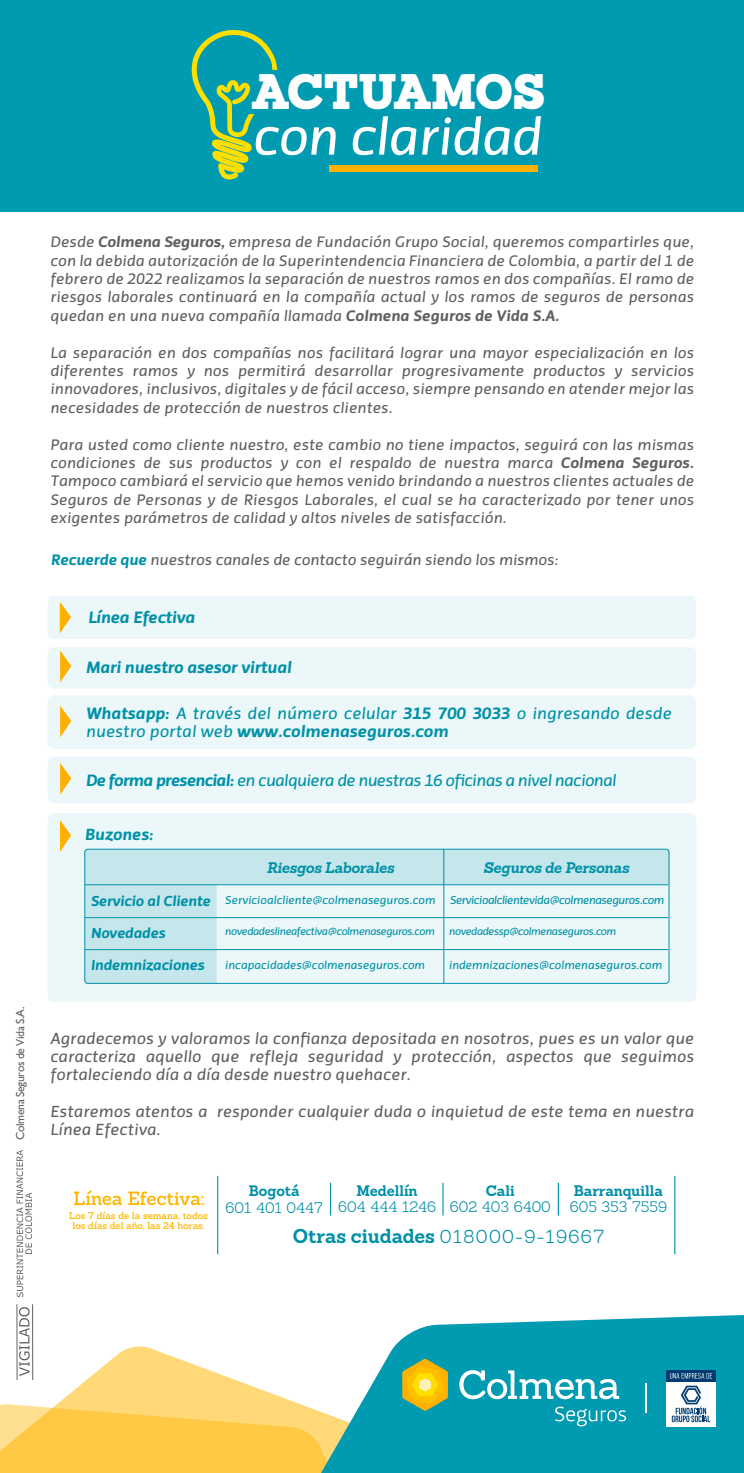
<style>
.page{position:relative;width:744px;height:1473px;background:#fff}
.page>*{position:absolute;margin:0;border:0;box-sizing:border-box;transform-origin:0 0}
.t1{font:54.43px "Priva Two Italic Pro";letter-spacing:-.025em;color:#fff}
.t2{font:900 48.56px "Sanchez";letter-spacing:-.015em;color:#fff}
.t3{font:300 18.29px "Sanchez";letter-spacing:.075em;color:#008fa7}
.t4{font:16.97px "Priva Four Italic Pro";letter-spacing:-.01em;color:#0091a8}
.t5{font:16.97px "Priva Two Italic Pro";letter-spacing:-.04em;color:#0091a8}
.t6{font:16.97px "Priva Two Italic Pro";color:#0091a8}
.t7{font:16.71px "Priva Four Italic Pro";color:#0091a8}
.t8{font:16.62px/18.4px "Priva Two Italic Pro";color:#606060;text-align:justify}
.t9{font:15.75px/18.4px "Priva Two Italic Pro";color:#606060;text-align:justify}
.t10{font:italic 700 14.96px "Sanchez";letter-spacing:-.015em;color:#0091a8}
.t11{font:14.96px/31.9px "Priva Four Italic Pro";letter-spacing:-.01em;color:#0091a8}
.t12{font:300 14.88px "Sanchez";color:#008fa7}
.t13{font:700 14.88px "Sanchez";letter-spacing:-.005em;color:#008fa7}
.t14{font:11.9px "Priva Two Italic Pro";letter-spacing:-.01em;color:#0091a8}
.t15{font:11.9px "Priva Two Italic Pro";letter-spacing:-.05em;color:#0091a8}
.t16{font:11.55px "Gill Sans";letter-spacing:-.03em;color:#606060}
.t17{font:11.11px "Priva Two Italic Pro";letter-spacing:-.05em;color:#0091a8}
.t18{font:600 9.54px/10.3px "Sanchez";letter-spacing:-.005em;color:#ffb600;text-align:center}
.s1{font-family:"Priva Four Italic Pro"}
.s2{font-family:"Priva Four Italic Pro";color:#0091a8}
.s3{font-family:"Priva Two Italic Pro"}
.s4{font-family:"Priva Four Italic Pro";font-size:14.96px}
.s5{font-weight:700;font-size:19.69px}
</style>
<div class="page">
<div style="left:0;top:0;width:744px;height:212px;background:#009ab1"></div>
<svg style="left:74px;top:1190px;width:48px;height:15px"></svg>
<svg style="left:128px;top:1191px;width:76px;height:14px"></svg>
<hr style="left:217px;top:1176px;width:1px;height:78px;background:#0095a9">
<hr style="left:330px;top:1183px;width:1px;height:32px;background:#0095a9">
<hr style="left:442px;top:1183px;width:1px;height:32px;background:#0095a9">
<hr style="left:558px;top:1183px;width:1px;height:32px;background:#0095a9">
<hr style="left:674px;top:1176px;width:1px;height:78px;background:#0095a9">
<div style="left:48px;top:596px;width:648px;height:43px;background:#ebf7f8;border-radius:6px"></div>
<div style="left:48px;top:647px;width:648px;height:41px;background:#ebf7f8;border-radius:6px"></div>
<svg style="left:60px;top:602px;width:11px;height:31px"></svg>
<svg style="left:60px;top:650px;width:11px;height:32px"></svg>
<div style="left:48px;top:695px;width:648px;height:54px;background:#ebf7f8;border-radius:6px"></div>
<svg style="left:60px;top:706px;width:11px;height:31px"></svg>
<div style="left:48px;top:756px;width:648px;height:47px;background:#ebf7f8;border-radius:6px"></div>
<svg style="left:60px;top:763px;width:11px;height:32px"></svg>
<div style="left:48px;top:813px;width:648px;height:189px;background:#ebf7f8;border-radius:6px"></div>
<svg style="left:85px;top:849px;width:584px;height:134px"></svg>
<hr style="left:85px;top:884px;width:583px;height:1px;background:#0095ad">
<hr style="left:85px;top:917px;width:583px;height:1px;background:#0095ad">
<hr style="left:85px;top:949px;width:583px;height:1px;background:#0095ad">
<svg style="left:60px;top:820px;width:11px;height:32px"></svg>
<div style="left:329px;top:166px;width:208px;height:6px;background:#ffb000"></div>
<svg style="left:191px;top:30px;width:86px;height:150px"></svg>
<div style="left:448px;top:1315px;width:296px;height:158px;background:#009ab1"></div>
<svg style="left:555px;top:1406px;width:71px;height:20px"></svg>
<svg style="left:459px;top:1370px;width:160px;height:29px"></svg>
<div style="left:666px;top:1381px;width:50px;height:45px;background:#fff"></div>
<svg style="left:666px;top:1370px;width:50px;height:11px"></svg>
<svg style="left:670px;top:1373px;width:42px;height:5px"></svg>
<svg style="left:672px;top:1385px;width:38px;height:37px"></svg>
<hr style="left:645px;top:1383px;width:2px;height:30px;background:#fff">
<svg style="left:16px;top:1150px;width:16px;height:147px"></svg>
<svg style="left:0;top:1307px;width:448px;height:166px"></svg>
<hr style="left:16px;top:1304px;width:2px;height:76px;background:#606060">
<hr style="left:32px;top:1304px;width:1px;height:76px;background:#606060">
<h2 class="t2" style="left:251px;top:57px;width:296px">ACTUAMOS</h2>
<h1 class="t1" style="left:252px;top:102px;width:291px">con claridad</h1>
<p class="t16" style="left:14px;top:1139px;width:134px;rotate:-90deg">Colmena Seguros de Vida S.A.</p>
<p class="t9" style="left:50px;top:233px;width:645px">Desde <span class="s1">Colmena Seguros,</span> empresa de Fundación Grupo Social, queremos compartirles que, con la debida autorización de la Superintendencia Financiera de Colombia, a partir del 1 de febrero de 2022 realizamos la separación de nuestros ramos en dos compañías. El ramo de riesgos laborales continuará en la compañía actual y los ramos de seguros de personas quedan en una nueva compañía llamada <span class="s1">Colmena Seguros de Vida S.A.</span></p>
<p class="t9" style="left:50px;top:343px;width:645px">La separación en dos compañías nos facilitará lograr una mayor especialización en los diferentes ramos y nos permitirá desarrollar progresivamente productos y servicios innovadores, inclusivos, digitales y de fácil acceso, siempre pensando en atender mejor las necesidades de protección de nuestros clientes.</p>
<p class="t9" style="left:50px;top:435px;width:645px">Para usted como cliente nuestro, este cambio no tiene impactos, seguirá con las mismas condiciones de sus productos y con el respaldo de nuestra marca <span class="s1">Colmena Seguros.<br></span>Tampoco cambiará el servicio que hemos venido brindando a nuestros clientes actuales de Seguros de Personas y de Riesgos Laborales, el cual se ha caracterizado por tener unos exigentes parámetros de calidad y altos niveles de satisfacción.</p>
<p class="t9" style="left:51px;top:550px;width:509px"><span class="s2">Recuerde que</span> nuestros canales de contacto seguirán siendo los mismos:</p>
<p class="t4" style="left:88px;top:606px;width:108px">Línea Efectiva</p>
<p class="t4" style="left:86px;top:657px;width:207px">Mari nuestro asesor virtual</p>
<p class="t6" style="left:86px;top:702px;width:587px"><span class="s1">Whatsapp:</span> A través del número celular <span class="s1">315 700 3033</span> o ingresando desde</p>
<p class="t4" style="left:86px;top:720px;width:364px"><span class="s3">nuestro portal web</span> www.colmenaseguros.com</p>
<p class="t5" style="left:86px;top:769px;width:532px"><span class="s1">De forma presencial:</span> en cualquiera de nuestras 16 oficinas a nivel nacional</p>
<p class="t7" style="left:85px;top:824px;width:70px">Buzones:</p>
<p class="t10" style="left:267px;top:857px;width:129px">Riesgos Laborales</p>
<p class="t10" style="left:483px;top:857px;width:147px">Seguros de Personas</p>
<p class="t14" style="left:91px;top:892px;width:346px"><span class="s4">Servicio al Cliente</span> Servicioalcliente@colmenaseguros.com</p>
<p class="t15" style="left:450px;top:892px;width:216px">Servicioalclientevida@colmenaseguros.com</p>
<p class="t11" style="left:91px;top:916px;width:115px">Novedades<br>Indemnizaciones</p>
<p class="t17" style="left:225px;top:924px;width:211px">novedadeslineafectiva@colmenaseguros.com</p>
<p class="t17" style="left:449px;top:924px;width:169px">novedadessp@colmenaseguros.com</p>
<p class="t14" style="left:225px;top:957px;width:201px">incapacidades@colmenaseguros.com</p>
<p class="t14" style="left:449px;top:957px;width:215px">indemnizaciones@colmenaseguros.com</p>
<p class="t8" style="left:50px;top:1028px;width:645px">Agradecemos y valoramos la confianza depositada en nosotros, pues es un valor que caracteriza aquello que refleja seguridad y protección, aspectos que seguimos fortaleciendo día a día desde nuestro quehacer.</p>
<p class="t8" style="left:50px;top:1102px;width:645px">Estaremos atentos a responder cualquier duda o inquietud de este tema en nuestra<br>Línea Efectiva.</p>
<p class="t18" style="left:69px;top:1210px;width:140px">Los 7 días de la semana, todos los días del año, las 24 horas.</p>
<p class="t13" style="left:356px;top:1180px;width:63px">Medellín</p>
<p class="t13" style="left:486px;top:1180px;width:30px">Cali</p>
<p class="t13" style="left:574px;top:1180px;width:91px">Barranquilla</p>
<p class="t13" style="left:249px;top:1180px;width:52px">Bogotá</p>
<p class="t12" style="left:226px;top:1197px;width:327px">601 401 0447 604 444 1246 602 403 6400</p>
<p class="t12" style="left:570px;top:1197px;width:99px">605 353 7559</p>
<p class="t3" style="left:293px;top:1224px;width:313px"><span class="s5">Otras ciudades</span> 018000-9-19667</p>
</div>
